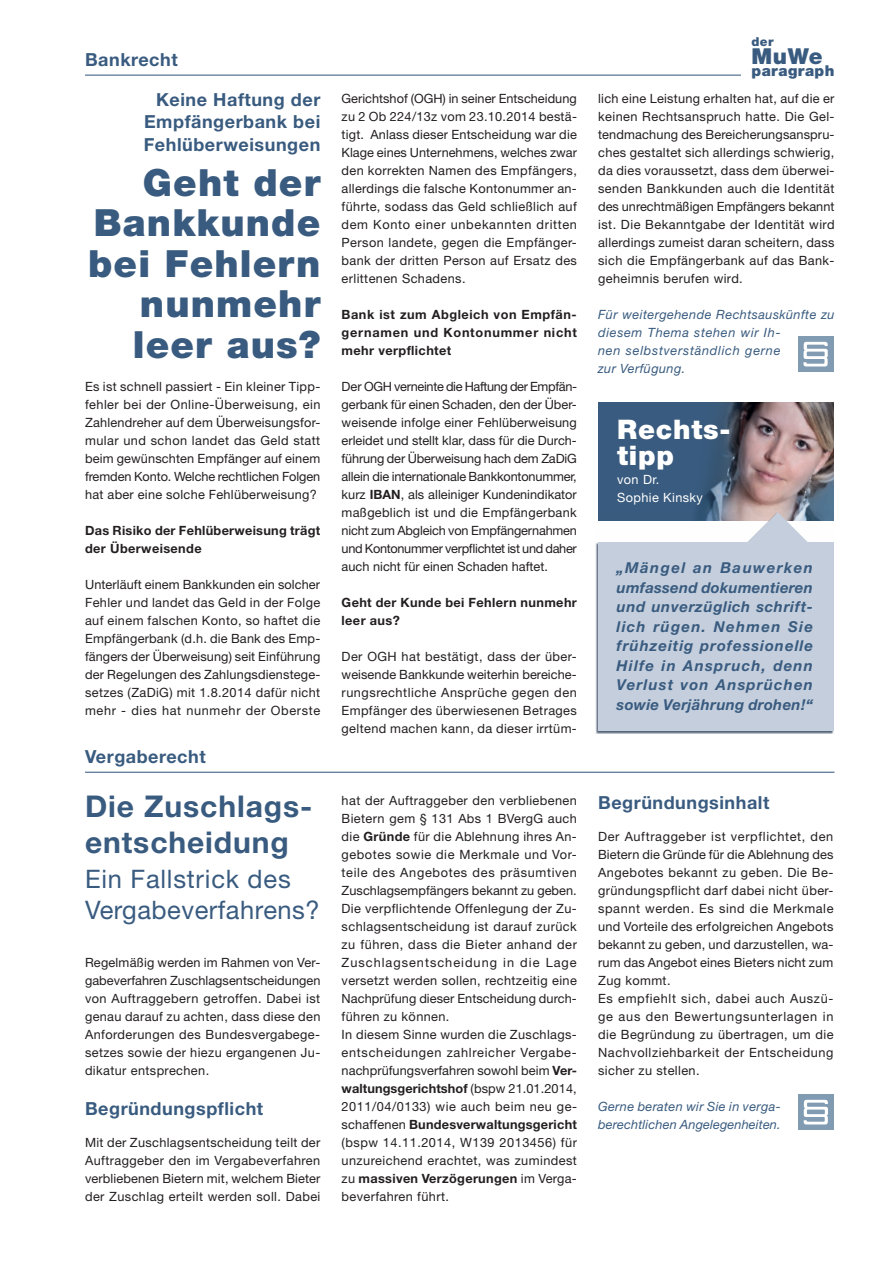
<style>
.page{position:relative;width:893px;height:1263px;background:#fff}
.page>*{position:absolute;margin:0;border:0;box-sizing:border-box;transform-origin:0 0}
.t1{font:900 37.5px/40.5px "Helvetica Neue LT Pro";letter-spacing:.03em;color:#395b7f;text-align:right}
.t2{font:700 30px/36px "Helvetica Neue LT Pro";letter-spacing:.03em;color:#395b7f}
.t3{font:900 27px/25.5px "Helvetica Neue LT Pro";letter-spacing:.03em;color:#fff}
.t4{font:25.5px/31.5px "Helvetica Neue LT Pro";letter-spacing:.02em;color:#395b7f}
.t5{font:900 22.05px "Helvetica Neue LT Pro";color:#395b7f}
.t6{font:700 18px/22.5px "Helvetica Neue LT Pro";letter-spacing:.03em;color:#395b7f;text-align:justify}
.t7{font:italic 700 15px/19.5px "Helvetica Neue LT Pro";letter-spacing:.075em;color:#395b7f;text-align:justify}
.t8{font:900 15px "Helvetica Neue LT Pro";letter-spacing:.03em;color:#395b7f}
.t9{font:12.75px/18px "Helvetica Neue LT Pro";letter-spacing:.03em;color:#231f20;text-align:justify}
.t10{font:700 12.75px/18px "Helvetica Neue LT Pro";letter-spacing:.03em;color:#231f20}
.t11{font:italic 12.75px/18px "Helvetica Neue LT Pro";letter-spacing:.035em;color:#395b7f}
.t12{font:italic 12.75px/18px "Helvetica Neue LT Pro";letter-spacing:.01em;color:#395b7f}
.t13{font:12.75px/18px "Helvetica Neue LT Pro";letter-spacing:.03em;color:#fff}
.t14{font:900 12.3px "Helvetica Neue LT Pro";color:#395b7f}
.s1{font-weight:700}
</style>
<div class="page">
<hr style="left:85px;top:75px;width:656px;height:1px;background:#395b7f">
<hr style="left:85px;top:772px;width:749px;height:1px;background:#395b7f">
<div style="left:798px;top:1094px;width:36px;height:36px;background:#809bb2"></div>
<svg style="left:804px;top:1100px;width:24px;height:24px"></svg>
<div style="left:798px;top:336px;width:35px;height:36px;background:#809bb2"></div>
<svg style="left:803px;top:342px;width:25px;height:24px"></svg>
<div style="left:598px;top:402px;width:235px;height:118px;background:#395b7f"></div>
<img style="left:698px;top:402px;width:135px;height:110px">
<svg style="left:595px;top:512px;width:238px;height:222px"></svg>
<div style="left:598px;top:542px;width:235px;height:189px;background:#c4cedc"></div>
<svg style="left:747px;top:512px;width:62px;height:30px"></svg>
<h3 class="t6" style="left:85px;top:48px;width:94px">Bankrecht</h3>
<h3 class="t6" style="left:144px;top:87px;width:178px;text-indent:12px">Keine Haftung der Empfängerbank bei Fehlüberweisungen</h3>
<h1 class="t1" style="left:88px;top:162px;width:234px">Geht der<br>Bankkunde bei Fehlern nunmehr leer aus?</h1>
<p class="t9" style="left:85px;top:377px;width:237px">Es ist schnell passiert - Ein kleiner Tipp&shy;fehler bei der Online-Überweisung, ein Zahlendreher auf dem Überweisungsfor&shy;mular und schon landet das Geld statt beim gewünschten Empfänger auf einem fremden Konto. Welche rechtlichen Folgen hat aber eine solche Fehlüberweisung?</p>
<p class="t10" style="left:85px;top:521px;width:237px">Das Risiko der Fehlüberweisung trägt der Überweisende</p>
<p class="t9" style="left:85px;top:575px;width:237px">Unterläuft einem Bankkunden ein solcher Fehler und landet das Geld in der Folge auf einem falschen Konto, so haftet die Empfängerbank (d.h. die Bank des Emp&shy;fängers der Überweisung) seit Einführung der Regelungen des Zahlungsdienstege&shy;setzes (ZaDiG) mit 1.8.2014 dafür nicht mehr - dies hat nunmehr der Oberste</p>
<h3 class="t6" style="left:85px;top:745px;width:122px">Vergaberecht</h3>
<h2 class="t2" style="left:85px;top:787px;width:226px">Die Zuschlags&shy;entscheidung</h2>
<h3 class="t4" style="left:85px;top:862px;width:236px">Ein Fallstrick des<br>Vergabeverfahrens?</h3>
<p class="t9" style="left:85px;top:953px;width:237px">Regelmäßig werden im Rahmen von Ver&shy;gabeverfahren Zuschlagsentscheidungen von Auftraggebern getroffen. Dabei ist genau darauf zu achten, dass diese den Anforderungen des Bundesvergabege&shy;setzes sowie der hiezu ergangenen Ju&shy;dikatur entsprechen.</p>
<h3 class="t6" style="left:85px;top:1097px;width:180px">Begründungspflicht</h3>
<p class="t9" style="left:85px;top:1133px;width:237px">Mit der Zuschlagsentscheidung teilt der Auftraggeber den im Vergabeverfahren verbliebenen Bietern mit, welchem Bieter der Zuschlag erteilt werden soll. Dabei</p>
<p class="t9" style="left:342px;top:89px;width:237px">Gerichtshof (OGH) in seiner Entscheidung zu 2 Ob 224/13z vom 23.10.2014 bestä&shy;tigt. Anlass dieser Entscheidung war die Klage eines Unternehmens, welches zwar den korrekten Namen des Empfängers, allerdings die falsche Kontonummer an&shy;führte, sodass das Geld schließlich auf dem Konto einer unbekannten dritten Person landete, gegen die Empfänger&shy;bank der dritten Person auf Ersatz des erlittenen Schadens.</p>
<p class="t10" style="left:342px;top:305px;width:237px;text-align:justify">Bank ist zum Abgleich von Empfän&shy;gernamen und Kontonummer nicht mehr verpflichtet</p>
<p class="t9" style="left:342px;top:377px;width:237px">Der OGH verneinte die Haftung der Empfän&shy;gerbank für einen Schaden, den der Über&shy;weisende infolge einer Fehlüberweisung erleidet und stellt klar, dass für die Durch&shy;führung der Überweisung hach dem ZaDiG allein die internationale Bankkontonummer, kurz <span class="s1">IBAN</span>, als alleiniger Kundenindikator maßgeblich ist und die Empfängerbank nicht zum Abgleich von Empfängernahmen und Kontonummer verpflichtet ist und daher auch nicht für einen Schaden haftet.</p>
<p class="t10" style="left:342px;top:593px;width:237px">Geht der Kunde bei Fehlern nunmehr leer aus?</p>
<p class="t9" style="left:342px;top:647px;width:237px">Der OGH hat bestätigt, dass der über&shy;weisende Bankkunde weiterhin bereiche&shy;rungsrechtliche Ansprüche gegen den Empfänger des überwiesenen Betrages geltend machen kann, da dieser irrtüm-</p>
<p class="t14" style="left:751px;top:34px;width:23px">der</p>
<h3 class="t5" style="left:751px;top:43px;width:73px">MuWe</h3>
<p class="t8" style="left:751px;top:62px;width:85px">paragraph</p>
<p class="t9" style="left:598px;top:89px;width:238px">lich eine Leistung erhalten hat, auf die er keinen Rechtsanspruch hatte. Die Gel&shy;tendmachung des Bereicherungsanspru&shy;ches gestaltet sich allerdings schwierig, da dies voraussetzt, dass dem überwei&shy;senden Bankkunden auch die Identität des unrechtmäßigen Empfängers bekannt ist. Die Bekanntgabe der Identität wird allerdings zumeist daran scheitern, dass sich die Empfängerbank auf das Bank&shy;geheimnis berufen wird.</p>
<p class="t11" style="left:598px;top:305px;width:238px">Für weitergehende Rechtsauskünfte zu diesem Thema stehen wir Ih-<br>nen selbstverständlich gerne<br>zur Verfügung.</p>
<h3 class="t3" style="left:617px;top:417px;width:112px">Rechts&shy;tipp</h3>
<p class="t13" style="left:617px;top:470px;width:87px">von Dr.<br>Sophie Kinsky</p>
<p class="t7" style="left:617px;top:557px;width:198px">„Mängel an Bauwerken umfassend dokumentieren und unverzüglich schrift&shy;lich rügen. Nehmen Sie frühzeitig professionelle Hilfe in Anspruch, denn Verlust von Ansprüchen sowie Verjährung drohen!“</p>
<p class="t9" style="left:342px;top:791px;width:237px;text-align:left">hat der Auftraggeber den verbliebenen Bietern gem § 131 Abs 1 BVergG auch die <span class="s1">Gründe</span> für die Ablehnung ihres An&shy;gebotes sowie die Merkmale und Vor&shy;teile des Angebotes des präsumtiven Zuschlagsempfängers bekannt zu geben.<br>Die verpflichtende Offenlegung der Zu&shy;schlagsentscheidung ist darauf zurück zu führen, dass die Bieter anhand der Zuschlagsentscheidung in die Lage versetzt werden sollen, rechtzeitig eine Nachprüfung dieser Entscheidung durch&shy;führen zu können.<br>In diesem Sinne wurden die Zuschlags&shy;entscheidungen zahlreicher Vergabe&shy;nachprüfungsverfahren sowohl beim <span class="s1">Ver&shy;waltungsgerichtshof</span> (bspw 21.01.2014, 2011/04/0133) wie auch beim neu ge&shy;schaffenen <span class="s1">Bundesverwaltungsgericht </span>(bspw 14.11.2014, W139 2013456) für unzureichend erachtet, was zumindest zu <span class="s1">massiven Verzögerungen</span> im Verga&shy;beverfahren führt.</p>
<h3 class="t6" style="left:598px;top:790px;width:173px">Begründungsinhalt</h3>
<p class="t9" style="left:598px;top:827px;width:237px;text-align:left">Der Auftraggeber ist verpflichtet, den Bietern die Gründe für die Ablehnung des Angebotes bekannt zu geben. Die Be&shy;gründungspflicht darf dabei nicht über&shy;spannt werden. Es sind die Merkmale und Vorteile des erfolgreichen Angebots bekannt zu geben, und darzustellen, wa&shy;rum das Angebot eines Bieters nicht zum Zug kommt.<br>Es empfiehlt sich, dabei auch Auszü&shy;ge aus den Bewertungsunterlagen in die Begründung zu übertragen, um die Nachvollziehbarkeit der Entscheidung sicher zu stellen.</p>
<p class="t12" style="left:598px;top:1097px;width:184px">Gerne beraten wir Sie in verga&shy;berechtlichen Angelegenheiten.</p>
</div>
